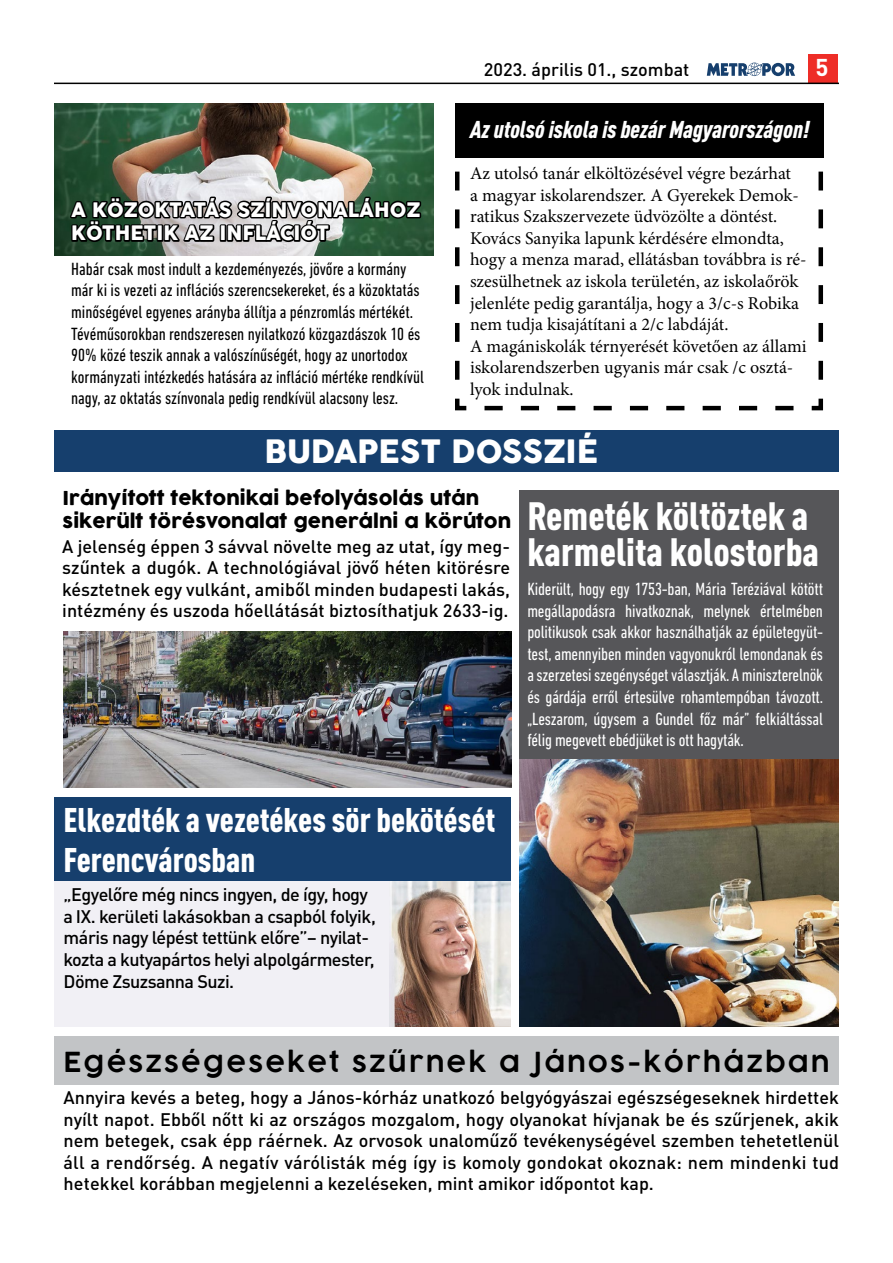
<style>
.page{position:relative;width:893px;height:1263px;background:#fff}
.page>*{position:absolute;margin:0;border:0;box-sizing:border-box;transform-origin:0 0}
.t1{font:900 condensed 39px/36px "DIN Pro";color:#fff}
.t2{font:900 condensed 33.75px/40.5px "DIN Pro";color:#fff}
.t3{font:31.5px "Cocogoose";color:#fff}
.t4{font:600 27px "COCOGOOSE";letter-spacing:.08em;color:#000}
.t5{font:italic 900 condensed 24px "DIN Pro";color:#fff}
.t6{font:700 24px "DIN Pro";color:#fff}
.t7{font:19.5px/23.4px "Cocogoose";color:#fff}
.t8{font:18.75px/22.5px "Cocogoose";color:#000}
.t9{font:500 18px/21.6px "DIN Pro";letter-spacing:-.025em;color:#000;text-align:justify}
.t10{font:18px/21.6px "Minion Pro";color:#000}
.t11{font:condensed 18px/21.6px "DIN Next LT Pro";color:#000}
.t12{font:condensed 18px/21.6px "DIN Next LT Pro";letter-spacing:-.01em;color:#fff;text-align:justify}
.t13{font:500 18px "DIN Pro";color:#000}
</style>
<div class="page">
<div style="left:54px;top:881px;width:358px;height:146px;background:#f1f0f5"></div>
<div style="left:808px;top:54px;width:30px;height:29px;background:#ee2d27"></div>
<svg style="left:707px;top:63px;width:88px;height:13px"></svg>
<hr style="left:54px;top:83px;width:785px;height:1px;background:#000">
<svg style="left:455px;top:103px;width:369px;height:308px"></svg>
<div style="left:520px;top:490px;width:319px;height:270px;background:#565659"></div>
<img style="left:54px;top:103px;width:380px;height:152px">
<svg style="left:68px;top:185px;width:356px;height:71px;background:#59665d"></svg>
<div style="left:455px;top:103px;width:368px;height:55px;background:#000"></div>
<div style="left:54px;top:430px;width:785px;height:42px;background:#163f6d"></div>
<div style="left:54px;top:797px;width:456px;height:84px;background:#163f6d"></div>
<div style="left:54px;top:1036px;width:785px;height:48px;background:#c2c4c6"></div>
<img style="left:64px;top:631px;width:447px;height:156px">
<img style="left:389px;top:881px;width:121px;height:146px">
<img style="left:520px;top:760px;width:319px;height:267px">
<p class="t13" style="left:484px;top:55px;width:207px">2023. április 01., szombat</p>
<h3 class="t6" style="left:816px;top:48px;width:15px">5</h3>
<p class="t7" style="left:71px;top:199px;width:351px">A KÖZOKTATÁS SZÍNVONALÁHOZ<br>KÖTHETIK AZ INFLÁCIÓT</p>
<p class="t11" style="left:71px;top:258px;width:354px">Habár csak most indult a kezdeményezés, jövőre a kormány már ki is vezeti az inflációs szerencsekereket, és a közoktatás minőségével egyenes arányba állítja a pénzromlás mértékét.<br>Tévéműsorokban rendszeresen nyilatkozó közgazdászok 10 és 90% közé teszik annak a valószínűségét, hogy az unortodox kormányzati intézkedés hatására az infláció mértéke rendkívül nagy, az oktatás színvonala pedig rendkívül alacsony lesz.</p>
<h3 class="t5" style="left:470px;top:111px;width:341px">Az utolsó iskola is bezár Magyarországon!</h3>
<p class="t10" style="left:470px;top:162px;width:338px">Az utolsó tanár elköltözésével végre bezárhat<br>a magyar iskolarendszer. A Gyerekek Demok&shy;ratikus Szakszervezete üdvözölte a döntést.<br>Kovács Sanyika lapunk kérdésére elmondta, hogy a menza marad, ellátásban továbbra is ré&shy;szesülhetnek az iskola területén, az iskolaőrök jelenléte pedig garantálja, hogy a 3/c-s Robika nem tudja kisajátítani a 2/c labdáját.<br>A magániskolák térnyerését követően az állami iskolarendszerben ugyanis már csak /c osztá&shy;lyok indulnak.</p>
<h3 class="t3" style="left:264px;top:430px;width:335px">BUDAPEST DOSSZIÉ</h3>
<p class="t8" style="left:63px;top:488px;width:450px">Irányított tektonikai befolyásolás után sikerült törésvonalat generálni a körúton</p>
<p class="t9" style="left:62px;top:533px;width:449px">A jelenség éppen 3 sávval növelte meg az utat, így meg&shy;szűntek a dugók. A technológiával jövő héten kitörésre késztetnek egy vulkánt, amiből minden budapesti lakás, intézmény és uszoda hőellátását biztosíthatjuk 2633-ig.</p>
<h1 class="t1" style="left:527px;top:495px;width:293px">Remeték költöztek a karmelita kolostorba</h1>
<p class="t12" style="left:527px;top:578px;width:297px">Kiderült, hogy egy 1753-ban, Mária Teréziával kötött megállapodásra hivatkoznak, melynek értelmében politikusok csak akkor használhatják az épületegyüt&shy;test, amennyiben minden vagyonukról lemondanak és a szerzetesi szegénységet választják. A miniszterelnök és gárdája erről értesülve rohamtempóban távozott. „Leszarom, úgysem a Gundel főz már” felkiáltással félig megevett ebédjüket is ott hagyták.</p>
<h2 class="t2" style="left:64px;top:796px;width:433px">Elkezdték a vezetékes sör bekötését<br>Ferencvárosban</h2>
<p class="t9" style="left:64px;top:882px;width:314px;text-align:left">„Egyelőre még nincs ingyen, de így, hogy a IX. kerületi lakásokban a csapból folyik, máris nagy lépést tettünk előre”– nyilat&shy;kozta a kutyapártos helyi alpolgármester, Döme Zsuzsanna Suzi.</p>
<h3 class="t4" style="left:64px;top:1043px;width:767px">Egészségeseket szűrnek a János-kórházban</h3>
<p class="t9" style="left:64px;top:1085px;width:777px">Annyira kevés a beteg, hogy a János-kórház unatkozó belgyógyászai egészségeseknek hirdettek nyílt napot. Ebből nőtt ki az országos mozgalom, hogy olyanokat hívjanak be és szűrjenek, akik nem betegek, csak épp ráérnek. Az orvosok unaloműző tevékenységével szemben tehetetlenül áll a rendőrség. A negatív várólisták még így is komoly gondokat okoznak: nem mindenki tud hetekkel korábban megjelenni a kezeléseken, mint amikor időpontot kap.</p>
</div>
